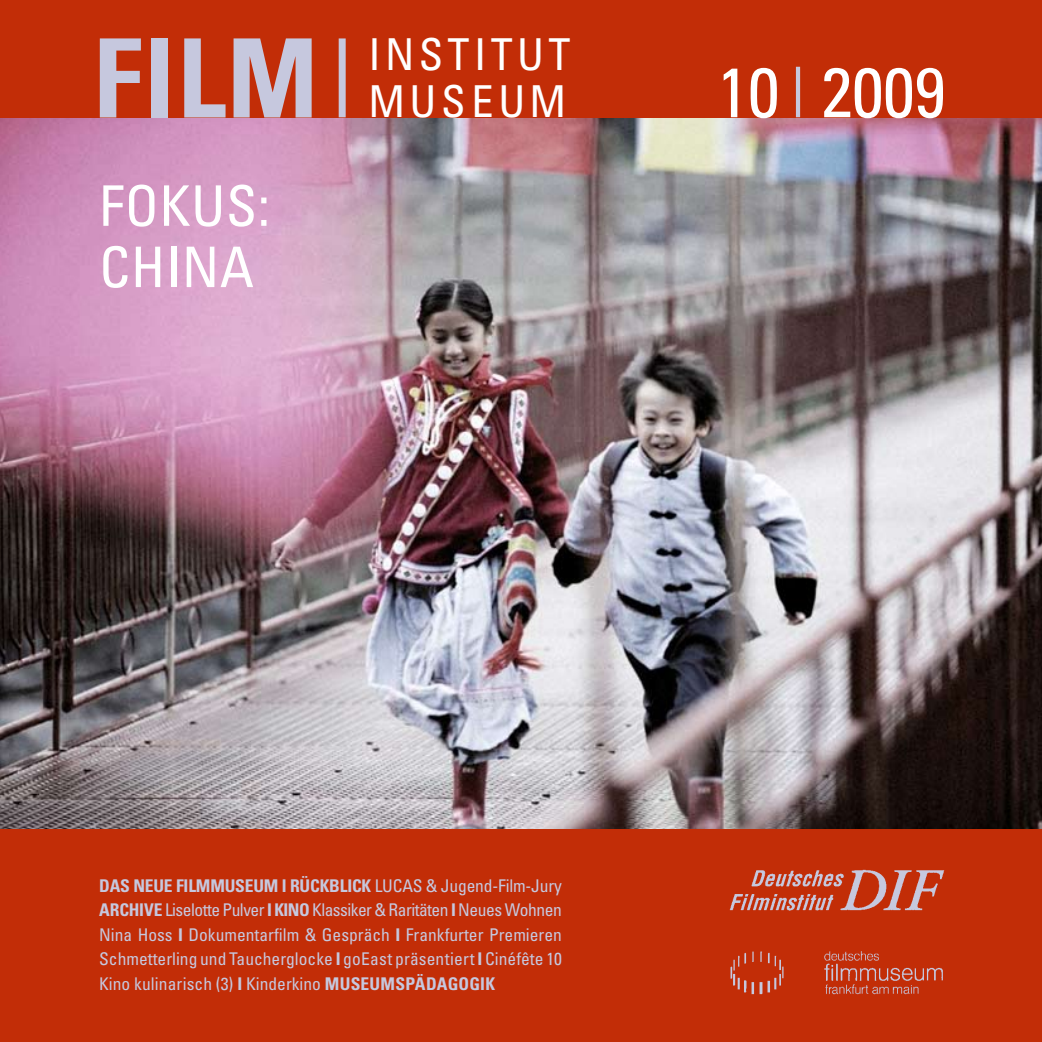
<style>
.page{position:relative;width:1042px;height:1042px;background:#fff}
.page>*{position:absolute;margin:0;border:0;box-sizing:border-box;transform-origin:0 0}
.t1{font:700 condensed 109.55px "Univers";color:#c6c8de}
.t2{font:condensed 70px "Univers";color:#fff}
.t3{font:condensed 56px "Univers";color:#fff}
.t4{font:condensed 43.93px/46.9px "Univers";color:#fff}
.t5{font:condensed 17.5px/24.5px "Univers";color:#c6c8de;text-align:justify}
.t6{font:700 condensed 17.5px "Univers";letter-spacing:.005em;color:#c6c8de}
.s1{font-weight:700}
</style>
<div class="page">
<img style="left:0;top:117px;width:1042px;height:712px">
<div style="left:0;top:0;width:1042px;height:117px;background:#c22d07"></div>
<div style="left:339px;top:42px;width:7px;height:72px;background:#c6c8de"></div>
<hr style="left:796px;top:69px;width:4px;height:46px;background:#c6c8de">
<div style="left:0;top:829px;width:1042px;height:213px;background:#c22d07"></div>
<img style="left:729px;top:869px;width:215px;height:42px">
<img style="left:730px;top:951px;width:213px;height:43px">
<h1 class="t1" style="left:93px;top:11px;width:226px">FILM</h1>
<h3 class="t4" style="left:368px;top:30px;width:72px">Institut<br>Museum</h3>
<h3 class="t3" style="left:99px;top:170px;width:58px">Fokus</h3>
<h3 class="t3" style="left:258px;top:170px;width:14px">:</h3>
<h3 class="t3" style="left:99px;top:232px;width:63px">China</h3>
<h2 class="t2" style="left:717px;top:48px;width:230px">10 2009</h2>
<p class="t5" style="left:99px;top:873px;width:464px;text-indent:183px"><span class="s1">I RÜCKBLICK</span> LUCAS &amp; Jugend-Film-Jury <span class="s1">ARCHIVE</span> Liselotte Pulver <span class="s1">I KINO</span> Klassiker &amp; Raritäten <span class="s1">I</span> Neues Wohnen Nina Hoss <span class="s1">I</span> Dokumentarfilm &amp; Gespräch <span class="s1">I</span> Frankfurter Premieren Schmetterling und Taucherglocke <span class="s1">I</span> goEast präsentiert <span class="s1">I</span> Cinéfête 10<br>Kino kulinarisch (3) <span class="s1">I</span> Kinderkino <span class="s1">MUSEUMSP</span></p>
<p class="t6" style="left:99px;top:875px;width:45px">DAS NEUE</p>
<p class="t6" style="left:176px;top:875px;width:25px">FILMMUSEUM</p>
<p class="t6" style="left:415px;top:973px;width:82px">ÄDAGOGIK</p>
</div>
